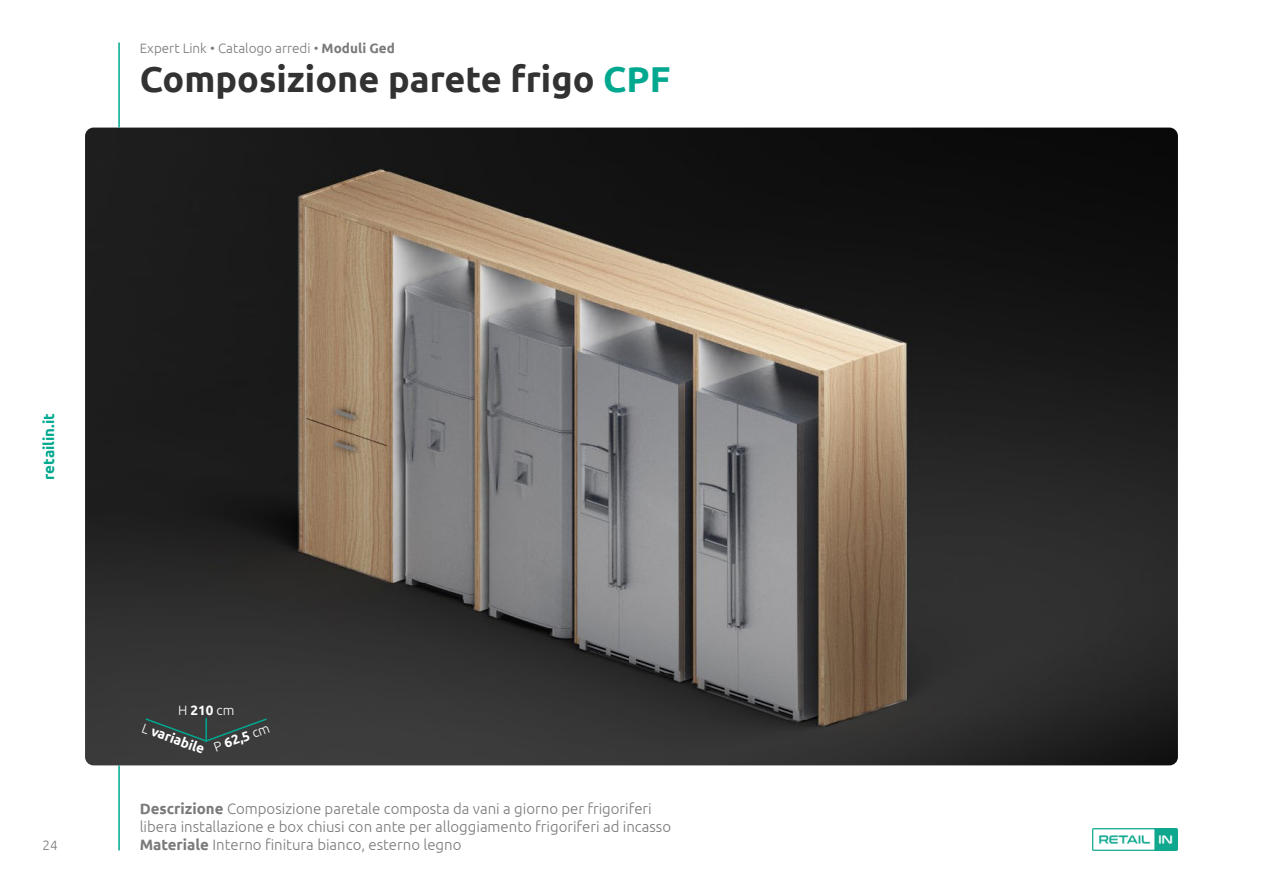
<style>
.page{position:relative;width:1263px;height:893px;background:#fff}
.page>*{position:absolute;margin:0;border:0;box-sizing:border-box;transform-origin:0 0}
.t1{font:700 36px "Ubuntu";color:#333232}
.t2{font:300 15px/18px "Ubuntu";color:#7a7a7a}
.t3{font:700 15px "Ubuntu";color:#00a890}
.t4{font:300 13.5px "Ubuntu";color:#7a7a7a}
.t5{font:700 13.5px "Ubuntu";color:#fff}
.t6{font:300 13.5px "Ubuntu";color:#fff}
.s1{font-weight:700}
.s2{color:#00a890}
.s3{font-weight:300}
</style>
<div class="page">
<img style="left:1093px;top:828px;width:85px;height:22px">
<img style="left:85px;top:128px;width:1093px;height:637px">
<hr style="left:118px;top:43px;width:2px;height:85px;background:#00a890">
<hr style="left:118px;top:765px;width:2px;height:85px;background:#00a890">
<svg style="left:144px;top:717px;width:124px;height:26px;background:#364240"></svg>
<p class="t4" style="left:140px;top:40px;width:257px">Expert Link • Catalogo arredi • <span class="s1">Moduli Ged</span></p>
<h1 class="t1" style="left:140px;top:57px;width:532px">Composizione parete frigo <span class="s2">CPF</span></h1>
<p class="t3" style="left:40px;top:480px;width:68px;rotate:-90deg">retailin.it</p>
<p class="t4" style="left:43px;top:837px;width:17px">24</p>
<p class="t6" style="left:178px;top:702px;width:58px">H <span class="s1">210</span> cm</p>
<p class="t5" style="left:145px;top:719px;width:67px;rotate:20deg"><span class="s3">L</span> variabile</p>
<p class="t5" style="left:211px;top:740px;width:60px;rotate:-20deg"><span class="s3">P</span> 62,5 <span class="s3">cm</span></p>
<p class="t2" style="left:140px;top:800px;width:533px"><span class="s1">Descrizione</span> Composizione paretale composta da vani a giorno per frigoriferi libera installazione e box chiusi con ante per alloggiamento frigoriferi ad incasso<br><span class="s1">Materiale</span> Interno finitura bianco, esterno legno</p>
</div>
